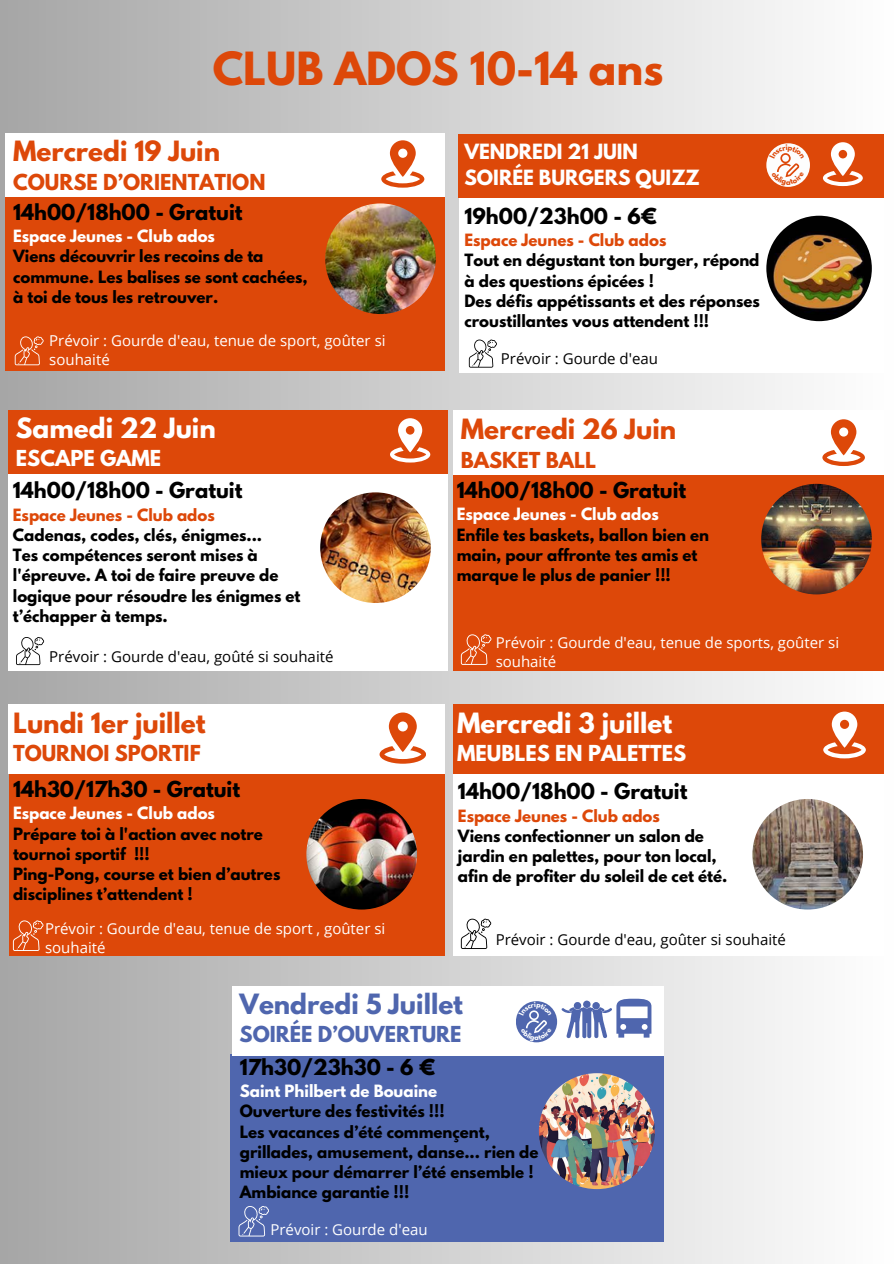
<style>
.page{position:relative;width:894px;height:1264px;background:#fff}
.page>*{position:absolute;margin:0;border:0;box-sizing:border-box;transform-origin:0 0}
.t1{font:700 40.5px "League Spartan";color:#dd4809}
.t2{font:700 24.75px "League Spartan";color:#dd4809}
.t3{font:700 24.75px "League Spartan";color:#fff}
.t4{font:700 24.75px "League Spartan";color:#4f66ae}
.t5{font:700 19.5px "League Spartan";color:#000}
.t6{font:700 19.5px "League Spartan";color:#dd4809}
.t7{font:700 19.5px "League Spartan";color:#fff}
.t8{font:700 19.5px "League Spartan";color:#4f66ae}
.t9{font:700 18.6px/25.8px "League Spartan";color:#fff}
.t10{font:700 15px/20.2px "League Spartan";color:#000}
.t11{font:15px/19.2px "Open Sans";color:#fff}
.t12{font:15px "Open Sans";color:#000}
.s1{color:#fff}
.s2{color:#dd4809}
</style>
<div class="page">
<div style="left:0;top:0;width:893px;height:1263px;background:linear-gradient(to right,#a6a6a6,#fefefe)"></div>
<div style="left:9px;top:773px;width:436px;height:183px;background:#dd4809"></div>
<div style="left:8px;top:704px;width:437px;height:70px;background:#fff"></div>
<svg style="left:379px;top:712px;width:46px;height:51px"></svg>
<svg style="left:13px;top:920px;width:30px;height:30px"></svg>
<div style="left:453px;top:773px;width:430px;height:183px;background:#fff"></div>
<div style="left:453px;top:704px;width:430px;height:70px;background:#dd4809"></div>
<svg style="left:823px;top:711px;width:42px;height:47px"></svg>
<img style="left:306px;top:799px;width:111px;height:110px;border-radius:50%">
<img style="left:752px;top:799px;width:110px;height:110px;border-radius:50%">
<svg style="left:460px;top:918px;width:31px;height:31px"></svg>
<div style="left:8px;top:465px;width:440px;height:206px;background:#fff"></div>
<div style="left:8px;top:410px;width:440px;height:63px;background:#dd4809"></div>
<img style="left:320px;top:492px;width:110px;height:111px;border-radius:50%">
<svg style="left:390px;top:418px;width:40px;height:44px"></svg>
<svg style="left:16px;top:637px;width:28px;height:28px"></svg>
<div style="left:453px;top:466px;width:430px;height:205px;background:#dd4809"></div>
<div style="left:453px;top:410px;width:430px;height:65px;background:#fff"></div>
<svg style="left:822px;top:419px;width:42px;height:47px"></svg>
<img style="left:761px;top:484px;width:110px;height:110px;border-radius:50%">
<svg style="left:460px;top:634px;width:31px;height:30px"></svg>
<div style="left:5px;top:189px;width:440px;height:182px;background:#dd4809"></div>
<div style="left:5px;top:134px;width:440px;height:63px;background:#fff"></div>
<img style="left:325px;top:203px;width:110px;height:111px;border-radius:50%">
<svg style="left:381px;top:140px;width:43px;height:47px"></svg>
<div style="left:459px;top:190px;width:424px;height:182px;background:#fff"></div>
<div style="left:458px;top:134px;width:425px;height:63px;background:#dd4809"></div>
<img style="left:766px;top:216px;width:105px;height:105px;border-radius:50%">
<svg style="left:823px;top:142px;width:39px;height:44px"></svg>
<svg style="left:15px;top:336px;width:29px;height:29px"></svg>
<div style="left:766px;top:143px;width:43px;height:44px;background:#fdfdfd;border-radius:50%"></div>
<svg style="left:468px;top:339px;width:29px;height:28px"></svg>
<div style="left:230px;top:1054px;width:433px;height:187px;background:#4f66ae"></div>
<div style="left:232px;top:985px;width:431px;height:70px;background:#fff"></div>
<svg style="left:238px;top:1206px;width:31px;height:30px"></svg>
<img style="left:538px;top:1073px;width:116px;height:116px;border-radius:50%">
<svg style="left:561px;top:998px;width:90px;height:40px"></svg>
<div style="left:515px;top:1001px;width:42px;height:41px;background:#4f66ae;border-radius:50%"></div>
<svg style="left:769px;top:144px;width:35px;height:42px"></svg>
<svg style="left:518px;top:1002px;width:33px;height:39px"></svg>
<h2 class="t1" style="left:213px;top:49px;width:452px">CLUB ADOS 10-14 ans</h2>
<p class="t2" style="left:13px;top:139px;width:208px">Mercredi 19 Juin</p>
<p class="t6" style="left:13px;top:172px;width:254px">COURSE D’ORIENTATION</p>
<h4 class="t5" style="left:13px;top:202px;width:231px">14h00/18h00 - Gratuit</h4>
<h4 class="t10" style="left:13px;top:228px;width:296px"><span class="s1">Espace Jeunes - Club ados<br></span>Viens découvrir les recoins de ta commune. Les balises se sont cachées, à toi de tous les retrouver.</h4>
<p class="t11" style="left:49px;top:331px;width:338px">Prévoir : Gourde d'eau, tenue de sport, goûter si souhaité</p>
<p class="t3" style="left:16px;top:416px;width:201px">Samedi 22 Juin</p>
<p class="t7" style="left:16px;top:449px;width:147px">ESCAPE GAME</p>
<p class="t5" style="left:13px;top:480px;width:231px">14h00/18h00 - Gratuit</p>
<p class="t10" style="left:13px;top:506px;width:289px"><span class="s2">Espace Jeunes - Club ados<br></span>Cadenas, codes, clés, énigmes...<br>Tes compétences seront mises à l'épreuve. A toi de faire preuve de logique pour résoudre les énigmes et t’échapper à temps.</p>
<p class="t12" style="left:49px;top:645px;width:286px">Prévoir : Gourde d'eau, goûté si souhaité</p>
<h1 class="t2" style="left:13px;top:710px;width:194px">Lundi 1er juillet</h1>
<h1 class="t6" style="left:13px;top:743px;width:189px">TOURNOI SPORTIF</h1>
<p class="t5" style="left:13px;top:779px;width:228px">14h30/17h30 - Gratuit</p>
<p class="t10" style="left:13px;top:805px;width:269px"><span class="s1">Espace Jeunes - Club ados<br></span>Prépare toi à l'action avec notre tournoi sportif !!!<br>Ping-Pong, course et bien d’autres disciplines t’attendent !</p>
<h3 class="t11" style="left:45px;top:918px;width:341px">Prévoir : Gourde d'eau, tenue de sport , goûter si souhaité</h3>
<p class="t9" style="left:464px;top:141px;width:237px">VENDREDI 21 JUIN<br>SOIRÉE BURGERS QUIZZ</p>
<h5 class="t5" style="left:464px;top:206px;width:194px">19h00/23h00 - 6€</h5>
<h5 class="t10" style="left:464px;top:232px;width:297px"><span class="s2">Espace Jeunes - Club ados<br></span>Tout en dégustant ton burger, répond à des questions épicées !<br>Des défis appétissants et des réponses croustillantes vous attendent !!!</h5>
<h4 class="t12" style="left:500px;top:348px;width:159px">Prévoir : Gourde d'eau</h4>
<p class="t2" style="left:460px;top:417px;width:217px">Mercredi 26 Juin</p>
<p class="t6" style="left:460px;top:450px;width:137px">BASKET BALL</p>
<p class="t5" style="left:456px;top:480px;width:231px">14h00/18h00 - Gratuit</p>
<p class="t10" style="left:456px;top:506px;width:254px"><span class="s1">Espace Jeunes - Club ados<br></span>Enfile tes baskets, ballon bien en main, pour affronte tes amis et marque le plus de panier !!!</p>
<h5 class="t11" style="left:495px;top:632px;width:345px">Prévoir : Gourde d'eau, tenue de sports, goûter si souhaité</h5>
<h4 class="t3" style="left:457px;top:710px;width:216px">Mercredi 3 juillet</h4>
<h4 class="t7" style="left:457px;top:743px;width:230px">MEUBLES EN PALETTES</h4>
<h5 class="t5" style="left:458px;top:781px;width:231px">14h00/18h00 - Gratuit</h5>
<h5 class="t10" style="left:458px;top:807px;width:271px"><span class="s2">Espace Jeunes - Club ados<br></span>Viens confectionner un salon de jardin en palettes, pour ton local, afin de profiter du soleil de cet été.</h5>
<p class="t12" style="left:495px;top:929px;width:292px">Prévoir : Gourde d'eau, goûter si souhaité</p>
<h2 class="t4" style="left:239px;top:991px;width:225px">Vendredi 5 Juillet</h2>
<h3 class="t8" style="left:239px;top:1024px;width:223px">SOIRÉE D’OUVERTURE</h3>
<p class="t5" style="left:240px;top:1057px;width:197px">17h30/23h30 - 6 €</p>
<p class="t10" style="left:240px;top:1082px;width:300px"><span class="s1">Saint Philbert de Bouaine<br></span>Ouverture des festivités !!!<br>Les vacances d’été commençent, grillades, amusement, danse... rien de mieux pour démarrer l’été ensemble !<br>Ambiance garantie !!!</p>
<p class="t11" style="left:270px;top:1219px;width:159px">Prévoir : Gourde d'eau</p>
</div>
